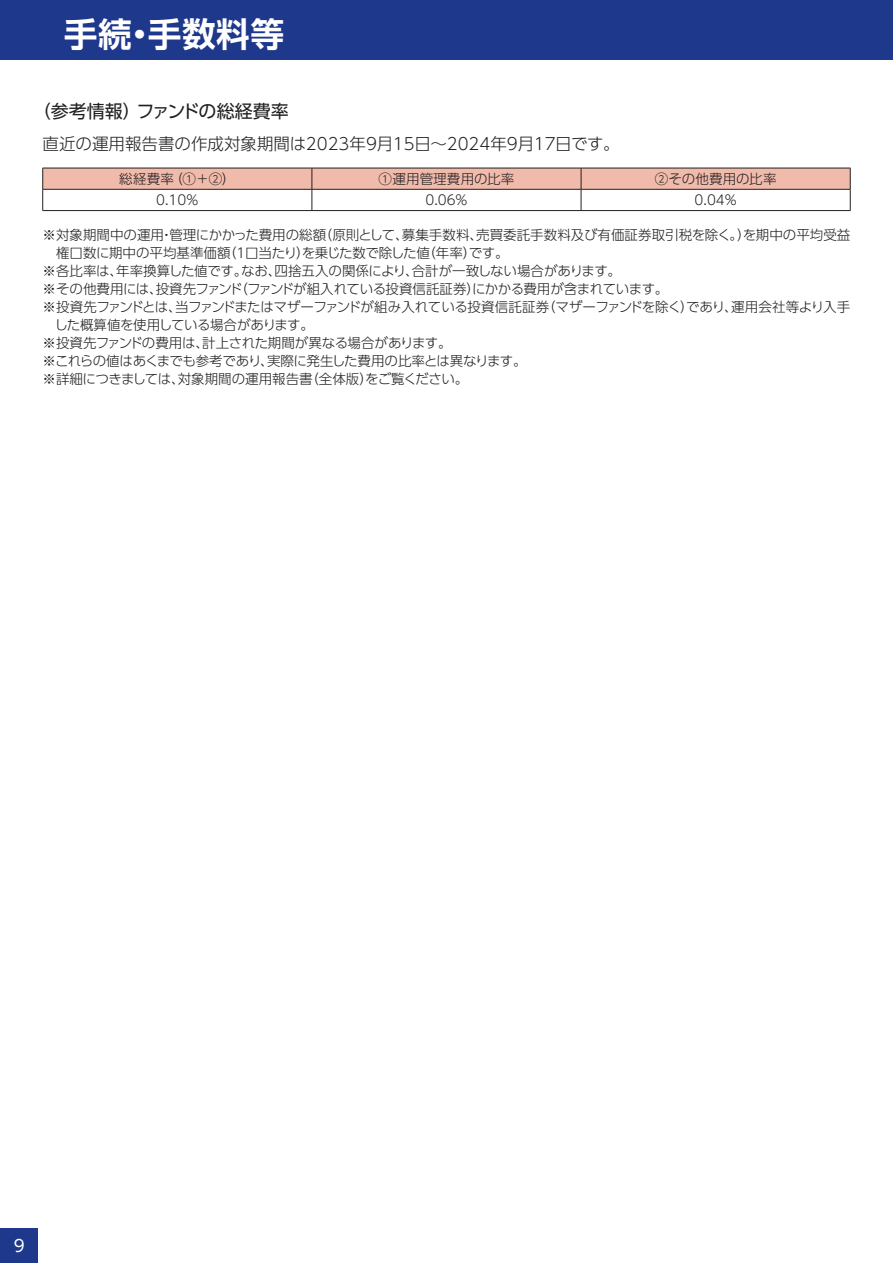
<style>
.page{position:relative;width:893px;height:1263px;background:#fff}
.page>*{position:absolute;margin:0;border:0;box-sizing:border-box;transform-origin:0 0}
.t1{font:33.75px "UD Shin Go Pro De Bold 90 pv RKSJ H";letter-spacing:.015em;color:#fff}
.t2{font:18px "UD Shin Go Pro Regular 90 pv RKSJ H";color:#231f20}
.t3{font:16.5px "UD Shin Go Pro Light 90 pv RKSJ H";color:#231f20}
.t4{font:16.5px "UD Shin Go Pro Regular 90 pv RKSJ H";color:#fff}
.t5{font:13.5px "UD Shin Go Pro Light 90 pv RKSJ H";letter-spacing:-.01em;color:#231f20}
.t6{font:13.5px "UD Shin Go Pro Light 90 pv RKSJ H";letter-spacing:-.035em;color:#231f20}
.t7{font:13.5px "UD Shin Go Pro Light 90 pv RKSJ H";letter-spacing:-.03em;color:#231f20}
.t8{font:13.5px "UD Shin Go Pro Light 90 pv RKSJ H";letter-spacing:.015em;color:#231f20}
</style>
<div class="page">
<svg style="left:42px;top:168px;width:809px;height:42px"></svg>
<hr style="left:43px;top:210px;width:807px;height:1px;background:#231f20">
<div style="left:0;top:1228px;width:38px;height:34px;background:#1e388c"></div>
<div style="left:0;top:0;width:893px;height:60px;background:#1e388c"></div>
<h1 class="t1" style="left:64px;top:21px;width:222px">手続・手数料等</h1>
<h2 class="t2" style="left:33px;top:104px;width:257px">（参考情報）ファンドの総経費率</h2>
<p class="t3" style="left:43px;top:138px;width:579px">直近の運用報告書の作成対象期間は2023年9月15日～2024年9月17日です。</p>
<p class="t5" style="left:119px;top:174px;width:118px">総経費率（①＋②）</p>
<p class="t8" style="left:379px;top:174px;width:137px">①運用管理費用の比率</p>
<p class="t5" style="left:655px;top:174px;width:123px">②その他費用の比率</p>
<p class="t5" style="left:156px;top:195px;width:44px">0.10%</p>
<p class="t5" style="left:425px;top:195px;width:44px">0.06%</p>
<p class="t5" style="left:695px;top:195px;width:44px">0.04%</p>
<p class="t5" style="left:43px;top:229px;width:809px">※ 対象期間中の運用・管理にかかった費用の総額（原則として、募集手数料、売買委託手数料及び有価証券取引税を除く。）を期中の平均受益</p>
<p class="t5" style="left:56px;top:247px;width:454px">権口数に期中の平均基準価額（１口当たり）を乗じた数で除した値（年率）です。</p>
<p class="t5" style="left:43px;top:265px;width:580px">※各比率は、年率換算した値です。なお、四捨五入の関係により、合計が一致しない場合があります。</p>
<p class="t6" style="left:43px;top:283px;width:627px">※その他費用には、投資先ファンド（ファンドが組入れている投資信託証券）にかかる費用が含まれています。</p>
<p class="t6" style="left:43px;top:301px;width:809px">※ 投資先ファンドとは、当ファンドまたはマザーファンドが組み入れている投資信託証券（マザーファンドを除く）であり、運用会社等より入手</p>
<p class="t7" style="left:54px;top:319px;width:261px">した概算値を使用している場合があります。</p>
<p class="t5" style="left:43px;top:337px;width:410px">※投資先ファンドの費用は、計上された期間が異なる場合があります。</p>
<p class="t6" style="left:43px;top:355px;width:485px">※これらの値はあくまでも参考であり、実際に発生した費用の比率とは異なります。</p>
<p class="t5" style="left:43px;top:373px;width:427px">※詳細につきましては、対象期間の運用報告書（全体版）をご覧ください。</p>
<p class="t4" style="left:14px;top:1239px;width:12px">9</p>
</div>
